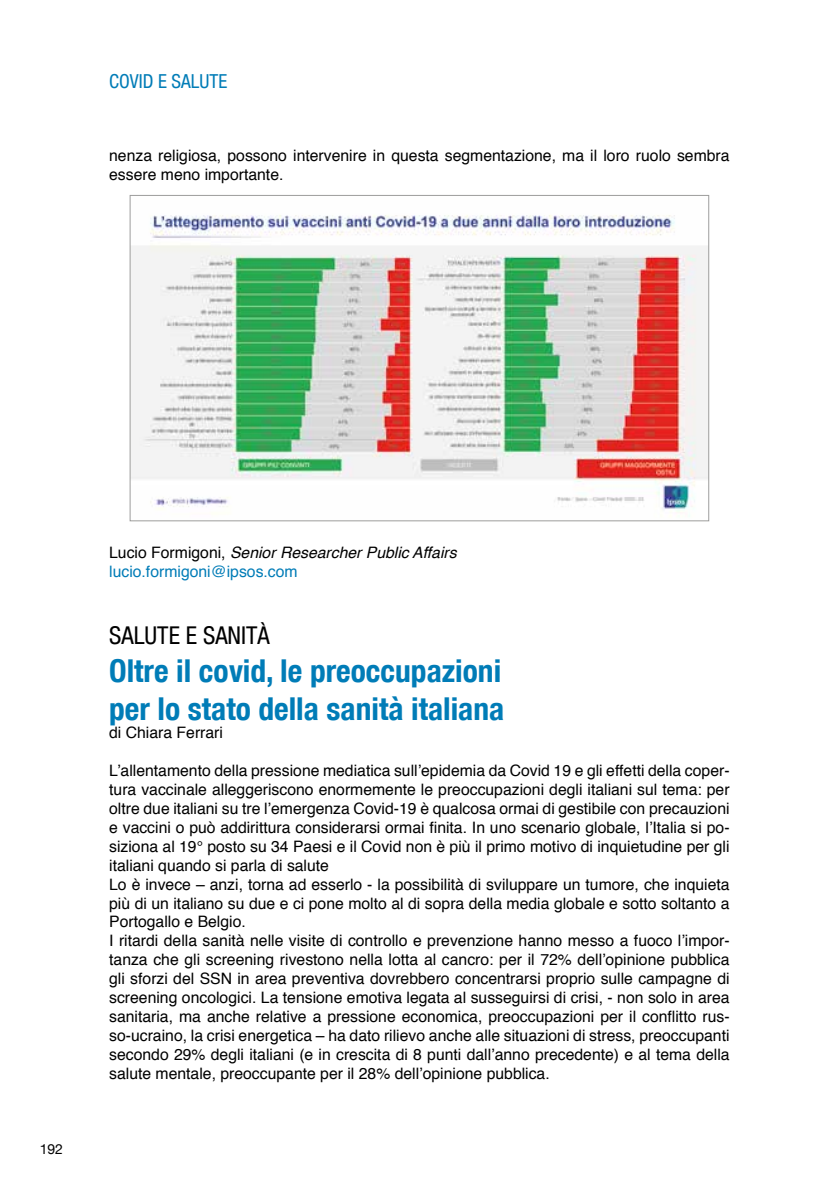
<style>
.page{position:relative;width:819px;height:1191px;background:#fff}
.page>*{position:absolute;margin:0;border:0;box-sizing:border-box;transform-origin:0 0}
.t1{font:700 condensed 31.5px/37.8px "Helvetica Neue Condensed";color:#007cb7}
.t2{font:condensed 24.5px "Helvetica Neue Condensed";color:#000}
.t3{font:condensed 19.25px "Helvetica Neue Condensed";color:#007cb7}
.t4{font:15.75px/18.9px "Helvetica";color:#000}
.t5{font:italic 15.75px/18.9px "Helvetica";color:#000}
.t6{font:14px "Helvetica Neue";color:#000}
.s1{font-style:normal}
.s2{font-style:normal;color:#007cb7}
</style>
<div class="page">
<img style="left:132px;top:215px;width:575px;height:302px">
<p class="t3" style="left:109px;top:70px;width:119px">COVID E SALUTE</p>
<p class="t4" style="left:109px;top:146px;width:622px">nenza religiosa, possono intervenire in questa segmentazione, ma il loro ruolo sembra essere meno importante.</p>
<p class="t6" style="left:40px;top:1138px;width:25px">192</p>
<p class="t5" style="left:109px;top:543px;width:349px"><span class="s1">Lucio Formigoni,</span> Senior Researcher Public Affairs <span class="s2">lucio.formigoni@ipsos.com</span></p>
<h2 class="t2" style="left:109px;top:621px;width:162px">SALUTE E SANITÀ</h2>
<h1 class="t1" style="left:109px;top:651px;width:396px">Oltre il covid, le preoccupazioni per lo stato della sanità italiana</h1>
<p class="t4" style="left:109px;top:724px;width:115px">di Chiara Ferrari</p>
<p class="t4" style="left:109px;top:761px;width:622px">L’allentamento della pressione mediatica sull’epidemia da Covid 19 e gli effetti della coper&shy;tura vaccinale alleggeriscono enormemente le preoccupazioni degli italiani sul tema: per oltre due italiani su tre l’emergenza Covid-19 è qualcosa ormai di gestibile con precauzioni e vaccini o può addirittura considerarsi ormai finita. In uno scenario globale, l’Italia si po&shy;siziona al 19° posto su 34 Paesi e il Covid non è più il primo motivo di inquietudine per gli italiani quando si parla di salute<br>Lo è invece – anzi, torna ad esserlo - la possibilità di sviluppare un tumore, che inquieta più di un italiano su due e ci pone molto al di sopra della media globale e sotto soltanto a Portogallo e Belgio.<br>I ritardi della sanità nelle visite di controllo e prevenzione hanno messo a fuoco l’impor&shy;tanza che gli screening rivestono nella lotta al cancro: per il 72% dell’opinione pubblica gli sforzi del SSN in area preventiva dovrebbero concentrarsi proprio sulle campagne di screening oncologici. La tensione emotiva legata al susseguirsi di crisi, - non solo in area sanitaria, ma anche relative a pressione economica, preoccupazioni per il conflitto rus&shy;so-ucraino, la crisi energetica – ha dato rilievo anche alle situazioni di stress, preoccupanti secondo 29% degli italiani (e in crescita di 8 punti dall’anno precedente) e al tema della salute mentale, preoccupante per il 28% dell’opinione pubblica.</p>
</div>
